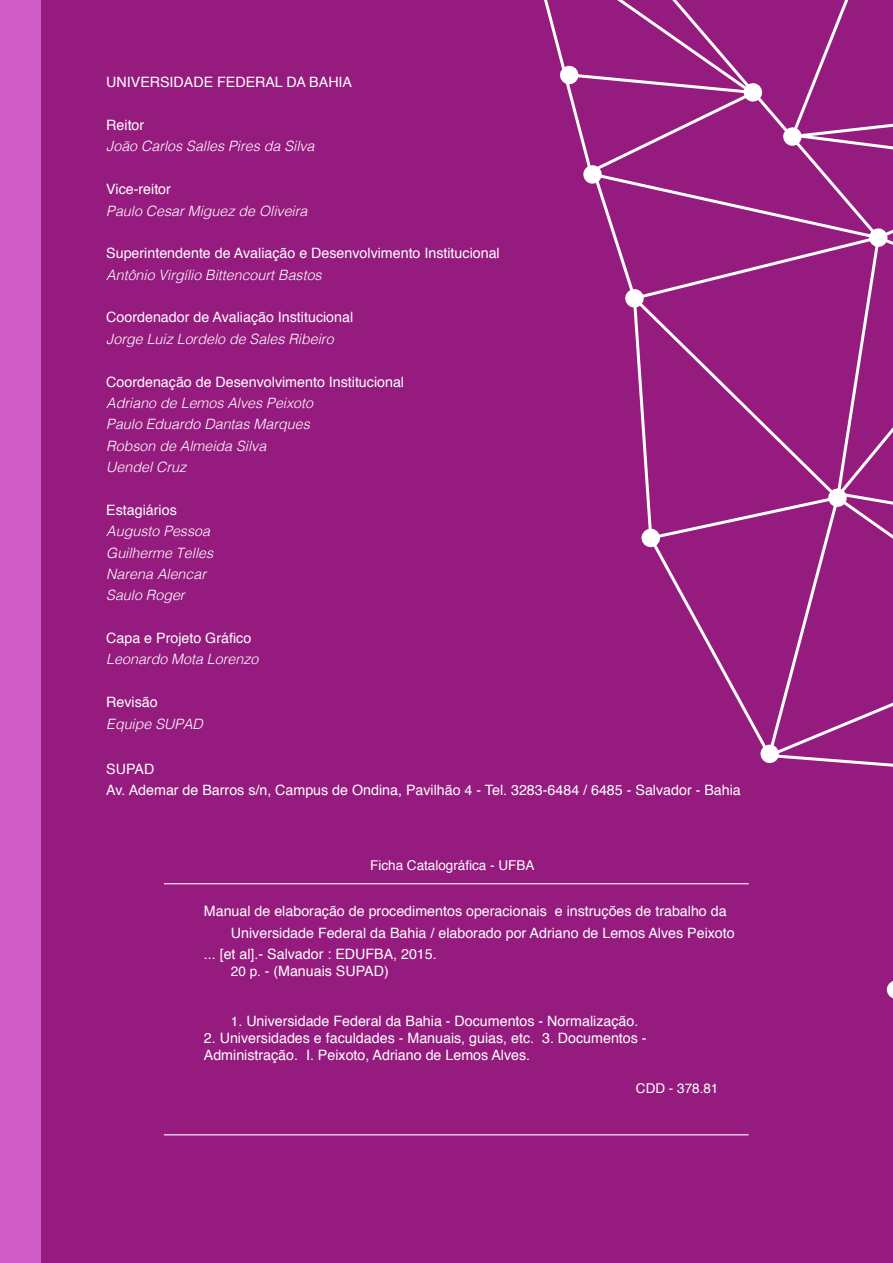
<style>
.page{position:relative;width:893px;height:1263px;background:#fff}
.page>*{position:absolute;margin:0;border:0;box-sizing:border-box;transform-origin:0 0}
.t1{font:14.25px/21.3px "Helvetica";color:#fff}
.t2{font:italic 300 14.25px/21.3px "Helvetica";color:#fff}
.t3{font:13.5px "Helvetica";color:#fff}
.s1{font-size:13.5px}
</style>
<div class="page">
<div style="left:40px;top:0;width:853px;height:1263px;background:#951c7e"></div>
<div style="left:0;top:0;width:40px;height:1263px;background:#d15ec6"></div>
<svg style="left:642px;top:540px;width:7px;height:7px"></svg>
<svg style="left:641px;top:508px;width:252px;height:32px"></svg>
<svg style="left:544px;top:0;width:349px;height:508px"></svg>
<svg style="left:649px;top:497px;width:190px;height:244px"></svg>
<svg style="left:760px;top:703px;width:133px;height:64px"></svg>
<svg style="left:886px;top:981px;width:7px;height:18px"></svg>
<hr style="left:164px;top:883px;width:585px;height:1px;background:#fff">
<hr style="left:164px;top:1134px;width:585px;height:1px;background:#fff">
<p class="t1" style="left:106px;top:72px;width:247px">UNIVERSIDADE FEDERAL DA BAHIA</p>
<p class="t1" style="left:106px;top:115px;width:40px">Reitor</p>
<p class="t2" style="left:106px;top:135px;width:210px">João Carlos Salles Pires da Silva</p>
<p class="t1" style="left:106px;top:179px;width:66px">Vice-reitor</p>
<p class="t2" style="left:106px;top:199px;width:203px">Paulo Cesar Miguez de Oliveira</p>
<p class="t1" style="left:106px;top:243px;width:395px">Superintendente de Avaliação e Desenvolvimento Institucional</p>
<p class="t2" style="left:106px;top:263px;width:217px">Antônio Virgílio Bittencourt Bastos</p>
<p class="t1" style="left:106px;top:307px;width:248px">Coordenador de Avaliação Institucional</p>
<p class="t2" style="left:106px;top:327px;width:229px">Jorge Luiz Lordelo de Sales Ribeiro</p>
<p class="t1" style="left:106px;top:371px;width:299px">Coordenação de Desenvolvimento Institucional</p>
<p class="t2" style="left:106px;top:391px;width:208px">Adriano de Lemos Alves Peixoto<br>Paulo Eduardo Dantas Marques<br>Robson de Almeida Silva<br>Uendel Cruz</p>
<p class="t1" style="left:106px;top:500px;width:72px">Estagiários</p>
<p class="t2" style="left:106px;top:520px;width:108px">Augusto Pessoa<br>Guilherme Telles<br>Narena Alencar<br>Saulo Roger</p>
<p class="t1" style="left:106px;top:628px;width:146px">Capa e Projeto Gráfico</p>
<p class="t2" style="left:106px;top:648px;width:154px">Leonardo Mota Lorenzo</p>
<p class="t1" style="left:106px;top:692px;width:53px">Revisão</p>
<p class="t2" style="left:106px;top:712px;width:98px">Equipe SUPAD</p>
<p class="t1" style="left:106px;top:758px;width:636px">SUPAD<br>Av. Ademar de Barros s/n, Campus de Ondina, Pavilhão 4 - Tel. 3283-6484 / 6485 - Salvador - Bahia</p>
<p class="t3" style="left:370px;top:855px;width:166px">Ficha Catalográfica - UFBA</p>
<p class="t1" style="left:204px;top:901px;width:524px">Manual de elaboração de procedimentos operacionais e instruções de trabalho da</p>
<p class="t1" style="left:231px;top:922px;width:505px">Universidade Federal da Bahia / elaborado por Adriano de Lemos Alves Peixoto</p>
<p class="t1" style="left:204px;top:944px;width:234px">... [et al].- Salvador : EDUFBA, 2015.</p>
<p class="t1" style="left:231px;top:961px;width:159px"><span class="s1">20 p.</span> - (Manuais SUPAD)</p>
<p class="t1" style="left:231px;top:1011px;width:409px"><span class="s1">1</span>. Universidade Federal da Bahia - Documentos - Normalização.</p>
<p class="t1" style="left:204px;top:1030px;width:444px;line-height:17.1px">2. Universidades e faculdades - Manuais, guias, etc. 3. Documentos -<br>Administração. I. Peixoto, Adriano de Lemos Alves.</p>
<p class="t3" style="left:636px;top:1078px;width:84px">CDD - 378.81</p>
</div>
